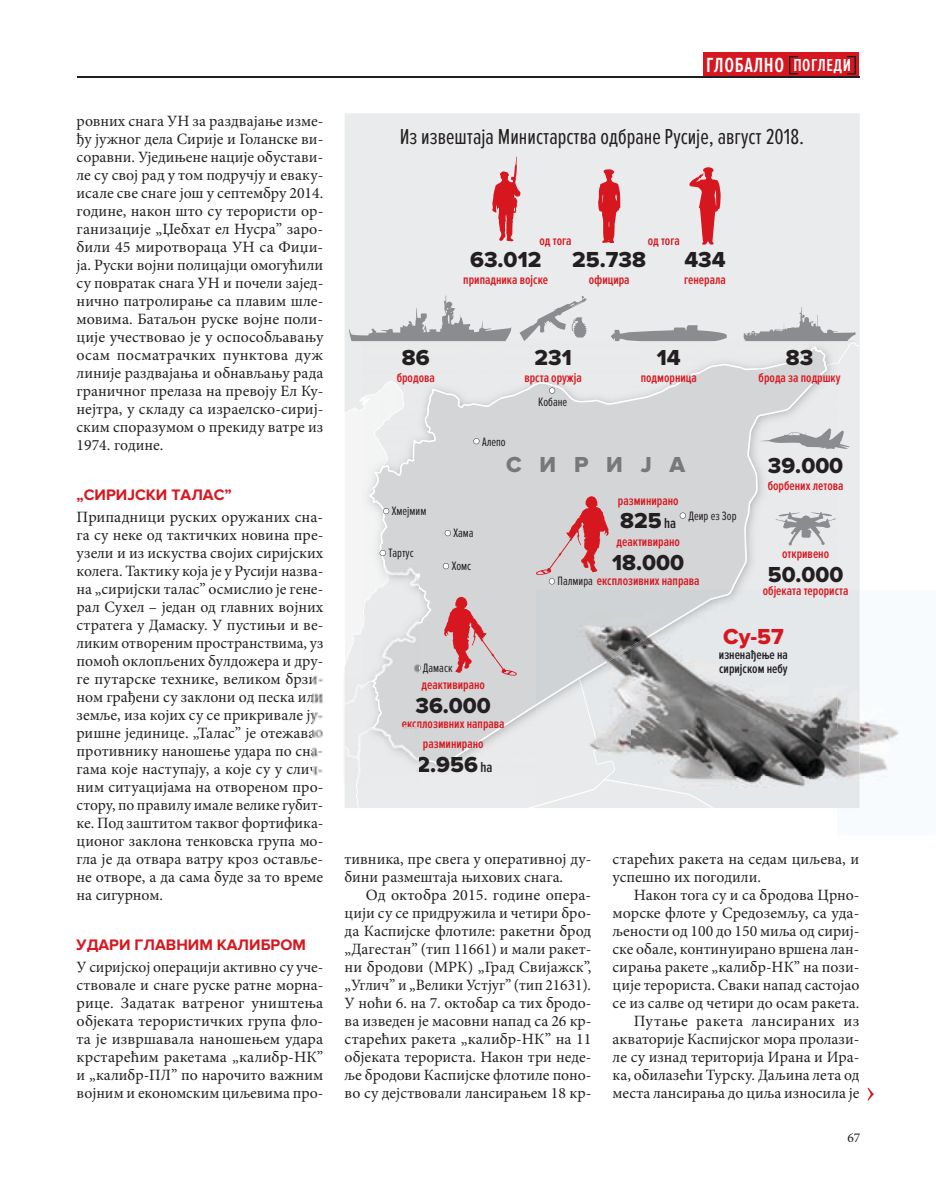
<style>
.page{position:relative;width:936px;height:1191px;background:#fff}
.page>*{position:absolute;margin:0;border:0;box-sizing:border-box;transform-origin:0 0}
.t1{font:22.5px "Proxima Nova Extrabld";color:#231f20}
.t2{font:22.5px "Proxima Nova Ex Cn";color:#231f20}
.t3{font:22.5px "Proxima Nova Extrabld";letter-spacing:.79em;color:#76787b}
.t4{font:22.5px "Proxima Nova Extrabld";color:#d7171f}
.t5{font:600 21.3px "Proxima Nova Ex Cn";letter-spacing:.03em;color:#fff}
.t6{font:15.75px/18px "Minion Pro";color:#231f20;text-align:justify}
.t7{font:700 15.75px "Proxima Nova";color:#d7171f}
.t8{font:600 13.5px "Proxima Nova Ex Cn";color:#d7171f}
.t9{font:600 13.5px/13.5px "Proxima Nova Ex Cn";color:#231f20}
.t10{font:13.5px "Minion Pro";color:#231f20}
.t11{font:12.6px "Proxima Nova Ex Cn";color:#231f20}
.s1{font-size:18px}
.s2{font-family:"Proxima Nova Ex Cn";font-weight:600;font-size:15px}
.s3{font-weight:400;font-size:12.6px;color:#231f20}
</style>
<div class="page">
<div style="left:345px;top:114px;width:514px;height:228px;background:#eaebec"></div>
<svg style="left:345px;top:342px;width:17px;height:70px"></svg>
<div style="left:837px;top:342px;width:22px;height:248px;background:#eaebec"></div>
<img style="left:362px;top:340px;width:475px;height:134px">
<img style="left:362px;top:381px;width:7px;height:85px">
<div style="left:827px;top:366px;width:10px;height:224px;background:#e9eaeb"></div>
<svg style="left:827px;top:363px;width:10px;height:3px"></svg>
<svg style="left:369px;top:346px;width:458px;height:244px;fill:#d4d5d7"></svg>
<svg style="left:549px;top:387px;width:6px;height:6px"></svg>
<div style="left:703px;top:52px;width:156px;height:25px;background:#d7171f"></div>
<svg style="left:789px;top:56px;width:9px;height:18px"></svg>
<svg style="left:847px;top:56px;width:8px;height:18px"></svg>
<hr style="left:77px;top:77px;width:782px;height:1px;background:#231f20">
<img style="left:859px;top:590px;width:40px;height:218px">
<img style="left:808px;top:590px;width:51px;height:218px">
<img style="left:714px;top:775px;width:94px;height:33px">
<img style="left:714px;top:590px;width:123px;height:185px">
<img style="left:714px;top:590px;width:18px;height:116px">
<svg style="left:492px;top:156px;width:28px;height:85px"></svg>
<svg style="left:760px;top:428px;width:89px;height:21px"></svg>
<svg style="left:610px;top:325px;width:116px;height:16px"></svg>
<svg style="left:519px;top:296px;width:67px;height:45px"></svg>
<svg style="left:598px;top:169px;width:22px;height:74px"></svg>
<svg style="left:689px;top:167px;width:31px;height:78px"></svg>
<svg style="left:775px;top:512px;width:60px;height:33px"></svg>
<svg style="left:867px;top:1087px;width:6px;height:13px"></svg>
<svg style="left:743px;top:307px;width:112px;height:34px"></svg>
<svg style="left:349px;top:296px;width:162px;height:45px"></svg>
<svg style="left:473px;top:438px;width:6px;height:6px"></svg>
<svg style="left:344px;top:496px;width:370px;height:312px"></svg>
<img style="left:312px;top:727px;width:106px;height:55px">
<img style="left:312px;top:674px;width:54px;height:55px">
<img style="left:364px;top:566px;width:54px;height:109px">
<p class="t6" style="left:77px;top:112px;width:248px">ровних снага УН за раздвајање изме&shy;ђу јужног дела Сирије и Голанске ви&shy;соравни. Уједињене нације обустави&shy;ле су свој рад у том подручју и еваку&shy;исале све снаге још у септембру 2014. године, након што су терористи ор&shy;ганизације „Џебхат ел Нусра” заро&shy;били 45 миротвораца УН са Фиџи&shy;ја. Руски војни полицајци омогућили су повратак снага УН и почели зајед&shy;нично патролирање са плавим шле&shy;мовима. Батаљон руске војне поли&shy;ције учествовао је у оспособљавању осам посматрачких пунктова дуж линије раздвајања и обнављању рада граничног прелаза на превоју Ел Ку&shy;нејтра, у складу са израелско-сириј&shy;ским споразумом о прекиду ватре из 1974. године.</p>
<p class="t7" style="left:77px;top:485px;width:157px">„СИРИЈСКИ ТАЛАС”</p>
<p class="t6" style="left:77px;top:508px;width:248px">Припадници руских оружаних сна&shy;га су неке од тактичких новина пре&shy;узели и из искуства својих сиријских колега. Тактику која је у Русији назва&shy;на „сиријски талас” осмислио је гене&shy;рал Сухел – један од главних војних стратега у Дамаску. У пустињи и ве&shy;ликим отвореним пространствима, уз помоћ оклопљених булдожера и дру&shy;ге путарске технике, великом брзи&shy;ном грађени су заклони од песка или земље, иза којих су се прикривале ју&shy;ришне јединице. „Талас” је отежавао противнику наношење удара по сна&shy;гама које наступају, а које су у слич&shy;ним ситуацијама на отвореном про&shy;стору, по правилу имале велике губит&shy;ке. Под заштитом таквог фортифика&shy;ционог заклона тенковска група мо&shy;гла је да отвара ватру кроз оставље&shy;не отворе, а да сама буде за то време на сигурном.</p>
<p class="t7" style="left:77px;top:935px;width:231px">УДАРИ ГЛАВНИМ КАЛИБРОМ</p>
<p class="t6" style="left:77px;top:958px;width:248px">У сиријској операцији активно су уче&shy;ствовале и снаге руске ратне морна&shy;рице. Задатак ватреног уништења објеката терористичких група фло&shy;та је извршавала наношењем удара крстарећим ракетама „калибр-НК” и „калибр-ПЛ” по нарочито важним војним и економским циљевима про-</p>
<h2 class="t5" style="left:706px;top:53px;width:146px">ГЛОБАЛНО <span class="s1">ПОГЛЕДИ</span></h2>
<h1 class="t2" style="left:399px;top:124px;width:406px">Из извештаја Министарства одбране Русије, август 2018.</h1>
<p class="t8" style="left:539px;top:233px;width:34px">од тога</p>
<p class="t8" style="left:647px;top:233px;width:34px">од тога</p>
<h1 class="t1" style="left:470px;top:246px;width:73px">63.012</h1>
<p class="t8" style="left:463px;top:272px;width:86px">припадника војске</p>
<h1 class="t1" style="left:572px;top:246px;width:75px">25.738</h1>
<p class="t8" style="left:588px;top:272px;width:42px">официра</p>
<h1 class="t1" style="left:684px;top:246px;width:43px">434</h1>
<p class="t8" style="left:684px;top:272px;width:43px">генерала</p>
<h1 class="t1" style="left:402px;top:345px;width:29px">86</h1>
<p class="t8" style="left:397px;top:370px;width:40px">бродова</p>
<p class="t11" style="left:482px;top:435px;width:25px">Алепо</p>
<h1 class="t1" style="left:534px;top:345px;width:39px">231</h1>
<p class="t8" style="left:524px;top:370px;width:59px">врста оружја</p>
<p class="t11" style="left:538px;top:394px;width:31px">Кобане</p>
<h1 class="t1" style="left:656px;top:345px;width:25px">14</h1>
<p class="t8" style="left:640px;top:370px;width:58px">подморница</p>
<h1 class="t3" style="left:506px;top:451px;width:180px">СИРИЈА</h1>
<p class="t8" style="left:618px;top:493px;width:62px">разминирано</p>
<p class="t11" style="left:392px;top:504px;width:36px">Хмејмим</p>
<p class="t11" style="left:688px;top:508px;width:50px">Дeир ез Зор</p>
<h1 class="t1" style="left:620px;top:508px;width:58px">825 <span class="s2">ha</span></h1>
<p class="t11" style="left:453px;top:526px;width:22px">Хама</p>
<h1 class="t1" style="left:785px;top:345px;width:29px">83</h1>
<p class="t8" style="left:758px;top:370px;width:83px">брода за подршку</p>
<h1 class="t1" style="left:767px;top:453px;width:77px">39.000</h1>
<p class="t8" style="left:767px;top:478px;width:77px">борбених летова</p>
<p class="t11" style="left:388px;top:546px;width:27px">Тартус</p>
<p class="t11" style="left:451px;top:559px;width:21px">Хомс</p>
<p class="t11" style="left:423px;top:661px;width:31px">Дамаск</p>
<p class="t8" style="left:421px;top:677px;width:65px">деактивирано</p>
<h1 class="t1" style="left:415px;top:692px;width:77px">36.000</h1>
<p class="t8" style="left:402px;top:716px;width:104px">експлозивних направа</p>
<p class="t8" style="left:423px;top:736px;width:62px">разминирано</p>
<h1 class="t1" style="left:416px;top:751px;width:77px">2.956 <span class="s2">ha</span></h1>
<p class="t8" style="left:616px;top:534px;width:65px">деактивирано</p>
<h1 class="t1" style="left:612px;top:549px;width:74px">18.000</h1>
<p class="t8" style="left:557px;top:573px;width:144px"><span class="s3">Палмира</span> експлозивних направа</p>
<p class="t8" style="left:782px;top:546px;width:49px">откривено</p>
<p class="t8" style="left:762px;top:583px;width:87px">објеката терориста</p>
<h1 class="t4" style="left:723px;top:623px;width:62px">Су-57</h1>
<p class="t9" style="left:718px;top:648px;width:71px">изненађење на сиријском небу</p>
<h1 class="t1" style="left:767px;top:561px;width:77px">50.000</h1>
<p class="t6" style="left:344px;top:850px;width:248px">тивника, пре свега у оперативној ду&shy;бини размештаја њихових снага.</p>
<p class="t6" style="left:344px;top:886px;width:248px;text-indent:21px">Од октобра 2015. године опера&shy;цији су се придружила и четири бро&shy;да Каспијске флотиле: ракетни брод „Дагестан” (тип 11661) и мали ракет&shy;ни бродови (МРК) „Град Свијажск”, „Углич” и „Велики Устјуг” (тип 21631).<br>У ноћи 6. на 7. октобар са тих бродо&shy;ва изведен је масовни напад са 26 кр&shy;старећих ракета „калибр-НК” на 11 објеката терориста. Након три неде&shy;ље бродови Каспијске флотиле поно&shy;во су дејствовали лансирањем 18 кр-</p>
<p class="t6" style="left:612px;top:850px;width:248px">старећих ракета на седам циљева, и успешно их погодили.</p>
<p class="t6" style="left:612px;top:886px;width:248px;text-align:right">Након тога су и са бродова Црно&shy;морске флоте у Средоземљу, са уда&shy;љености од 100 до 150 миља од сириј&shy;ске обале, континуирано вршена лан&shy;сирања ракете „калибр-НК” на пози&shy;ције терориста. Сваки напад састојао се из салве од четири до осам ракета.<br>Путање ракета лансираних из акваторије Каспијског мора пролази&shy;ле су изнад територија Ирана и Ира&shy;ка, обилазећи Турску. Даљина лета од места лансирања до циља износила је</p>
<p class="t10" style="left:847px;top:1128px;width:14px">67</p>
</div>
